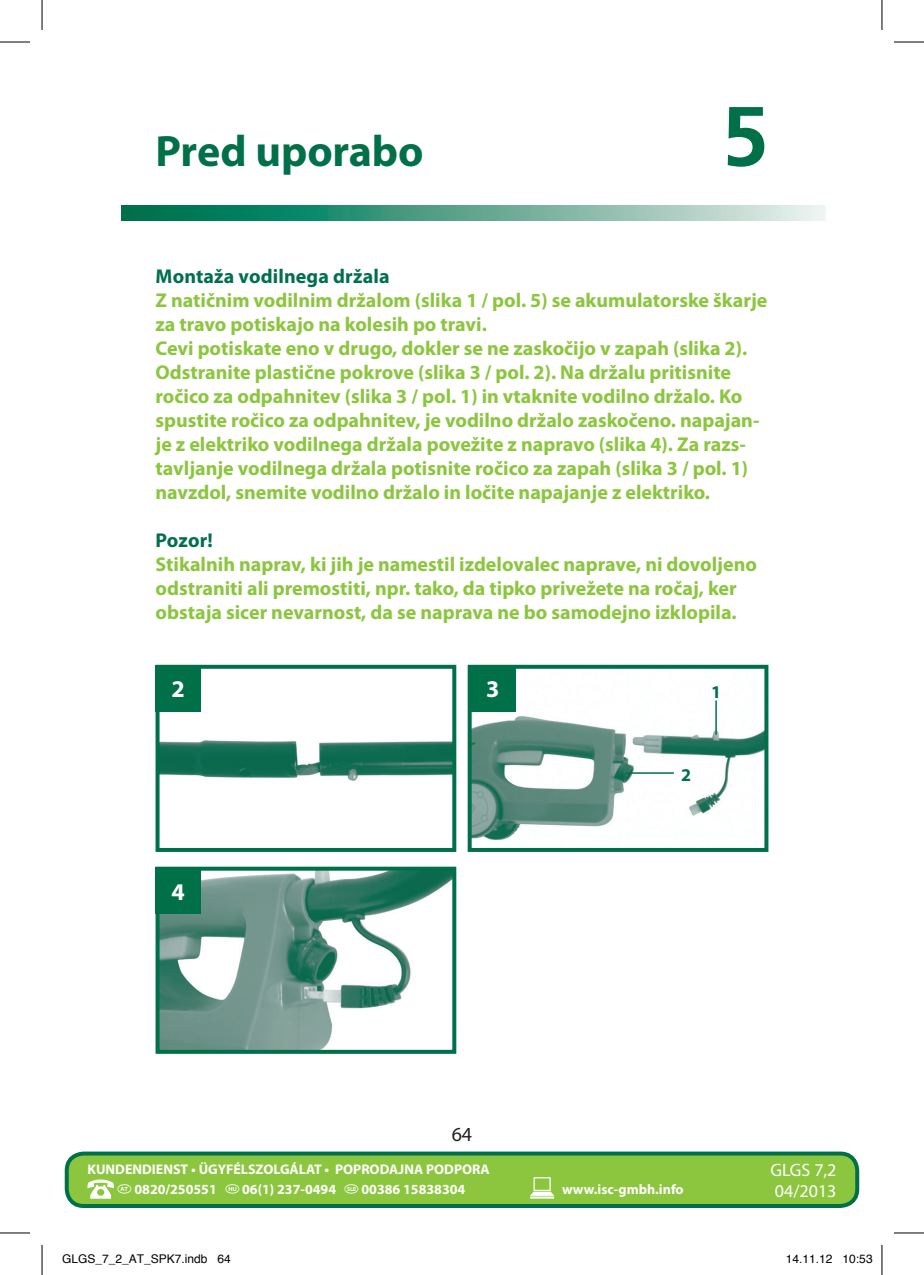
<style>
.page{position:relative;width:924px;height:1275px;background:#fff}
.page>*{position:absolute;margin:0;border:0;box-sizing:border-box;transform-origin:0 0}
.t1{font:700 84px "Frutiger";color:#007049}
.t2{font:700 44px "Myriad Pro";letter-spacing:-.005em;color:#007049}
.t3{font:700 24px "Myriad Pro";color:#fff}
.t4{font:700 20px/24px "Myriad Pro";color:#8bc63e}
.t5{font:700 20px "Myriad Pro";letter-spacing:.005em;color:#007049}
.t6{font:20px "Myriad Pro";color:#231f20}
.t7{font:18px/21.6px "Myriad Pro";color:#fff}
.t8{font:700 18px "Myriad Pro";color:#007049}
.t9{font:700 14px/19.6px "Myriad Pro";color:#fff;text-align:center}
.t10{font:12px "Helvetica";color:#000}
</style>
<div class="page">
<svg style="left:122px;top:205px;width:703px;height:16px;background:#60a993"></svg>
<div style="left:67px;top:1153px;width:789px;height:53px;background:#8bc63e;border-radius:17px"></div>
<div style="left:65px;top:1151px;width:793px;height:57px;border:4px solid #007049;border-radius:17px"></div>
<svg style="left:530px;top:1177px;width:24px;height:21px"></svg>
<svg style="left:87px;top:1179px;width:27px;height:19px"></svg>
<img style="left:160px;top:740px;width:291px;height:41px">
<div style="left:155px;top:665px;width:301px;height:187px;border:4px solid #007049"></div>
<div style="left:155px;top:665px;width:46px;height:46px;background:#007049"></div>
<img style="left:160px;top:871px;width:291px;height:177px">
<div style="left:155px;top:866px;width:301px;height:187px;border:4px solid #007049"></div>
<div style="left:155px;top:867px;width:46px;height:47px;background:#007049"></div>
<img style="left:472px;top:670px;width:291px;height:170px">
<div style="left:467px;top:665px;width:301px;height:187px;border:4px solid #007049"></div>
<div style="left:470px;top:665px;width:45px;height:46px;background:#007049"></div>
<hr style="left:624px;top:772px;width:49px;height:2px;background:#007049">
<hr style="left:715px;top:700px;width:1px;height:34px;background:#007049">
<hr style="left:0;top:42px;width:30px;height:1px;background:#000">
<hr style="left:893px;top:42px;width:30px;height:1px;background:#000">
<hr style="left:0;top:1232px;width:30px;height:1px;background:#000">
<hr style="left:893px;top:1232px;width:30px;height:1px;background:#000">
<hr style="left:42px;top:0;width:1px;height:30px;background:#000">
<hr style="left:42px;top:1245px;width:1px;height:30px;background:#000">
<hr style="left:881px;top:0;width:1px;height:30px;background:#000">
<hr style="left:881px;top:1245px;width:1px;height:30px;background:#000">
<h2 class="t2" style="left:155px;top:126px;width:269px">Pred uporabo</h2>
<h1 class="t1" style="left:721px;top:87px;width:48px">5</h1>
<p class="t5" style="left:155px;top:265px;width:235px">Montaža vodilnega držala</p>
<p class="t4" style="left:155px;top:288px;width:613px">Z natičnim vodilnim držalom (slika 1 / pol. 5) se akumulatorske škarje za travo potiskajo na kolesih po travi.<br>Cevi potiskate eno v drugo, dokler se ne zaskočijo v zapah (slika 2).<br>Odstranite plastične pokrove (slika 3 / pol. 2). Na držalu pritisnite ročico za odpahnitev (slika 3 / pol. 1) in vtaknite vodilno držalo. Ko spustite ročico za odpahnitev, je vodilno držalo zaskočeno. napajan&shy;je z elektriko vodilnega držala povežite z napravo (slika 4). Za razs&shy;tavljanje vodilnega držala potisnite ročico za zapah (slika 3 / pol. 1) navzdol, snemite vodilno držalo in ločite napajanje z elektriko.</p>
<p class="t5" style="left:155px;top:529px;width:59px">Pozor!</p>
<p class="t4" style="left:155px;top:552px;width:602px">Stikalnih naprav, ki jih je namestil izdelovalec naprave, ni dovoljeno odstraniti ali premostiti, npr. tako, da tipko privežete na ročaj, ker obstaja sicer nevarnost, da se naprava ne bo samodejno izklopila.</p>
<p class="t3" style="left:171px;top:675px;width:15px">2</p>
<p class="t3" style="left:171px;top:878px;width:15px">4</p>
<p class="t3" style="left:486px;top:675px;width:15px">3</p>
<p class="t8" style="left:710px;top:682px;width:11px">1</p>
<p class="t8" style="left:681px;top:764px;width:11px">2</p>
<p class="t6" style="left:451px;top:1123px;width:22px">64</p>
<p class="t9" style="left:87px;top:1160px;width:403px">KUNDENDIENST • ÜGYFÉLSZOLGÁLAT • POPRODAJNA PODPORA <sup>u</sup> 0820/250551 <sup>@</sup> 06(1) 237-0494 <sup>X</sup> 00386 15838304</p>
<p class="t9" style="left:562px;top:1179px;width:123px">www.isc-gmbh.info</p>
<p class="t7" style="left:770px;top:1159px;width:67px">GLGS 7,2<br>04/2013</p>
<p class="t10" style="left:62px;top:1249px;width:170px">GLGS_7_2_AT_SPK7.indb 64</p>
<p class="t10" style="left:785px;top:1249px;width:88px">14.11.12 10:53</p>
</div>
